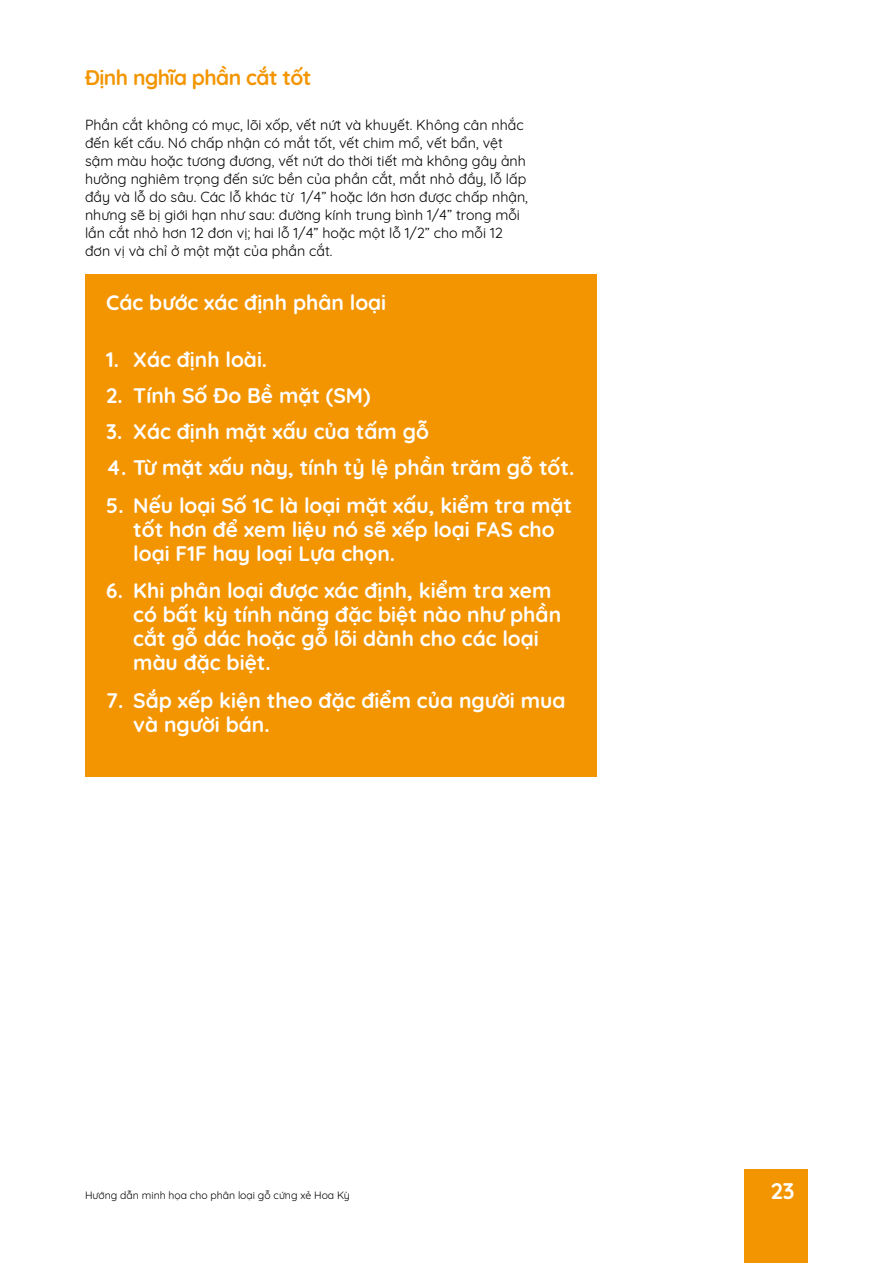
<style>
.page{position:relative;width:893px;height:1263px;background:#fff}
.page>*{position:absolute;margin:0;border:0;box-sizing:border-box;transform-origin:0 0}
.t1{font:700 22.5px "Quicksand";color:#fff}
.t2{font:700 21px/24px "Quicksand";color:#fff}
.t3{font:700 21px "Quicksand";letter-spacing:-.025em;color:#f39500}
.t4{font:14.25px/18px "Quicksand";color:#000}
.t5{font:10.5px "Quicksand";color:#000}
</style>
<div class="page">
<div style="left:745px;top:1169px;width:63px;height:94px;background:#f39500"></div>
<div style="left:85px;top:274px;width:511px;height:502px;background:#f39500"></div>
<h2 class="t3" style="left:85px;top:60px;width:228px">Định nghĩa phần cắt tốt</h2>
<p class="t4" style="left:85px;top:115px;width:444px">Phần cắt không có mục, lõi xốp, vết nứt và khuyết. Không cân nhắc đến kết cấu. Nó chấp nhận có mắt tốt, vết chim mổ, vết bẩn, vệt sậm màu hoặc tương đương, vết nứt do thời tiết mà không gây ảnh hưởng nghiêm trọng đến sức bền của phần cắt, mắt nhỏ đầy, lỗ lấp đầy và lỗ do sâu. Các lỗ khác từ 1/4” hoặc lớn hơn được chấp nhận, nhưng sẽ bị giới hạn như sau: đường kính trung bình 1/4” trong mỗi lần cắt nhỏ hơn 12 đơn vị; hai lỗ 1/4” hoặc một lỗ 1/2” cho mỗi 12 đơn vị và chỉ ở một mặt của phần cắt.</p>
<h2 class="t2" style="left:106px;top:289px;width:281px">Các bước xác định phân loại</h2>
<h2 class="t2" style="left:106px;top:346px;width:162px">1. Xác định loài.</h2>
<h2 class="t2" style="left:106px;top:382px;width:266px">2. Tính Số Đo Bề mặt (SM)</h2>
<h2 class="t2" style="left:106px;top:418px;width:324px">3. Xác định mặt xấu của tấm gỗ</h2>
<h2 class="t2" style="left:106px;top:454px;width:469px">4. Từ mặt xấu này, tính tỷ lệ phần trăm gỗ tốt.</h2>
<h2 class="t2" style="left:133px;top:491px;width:440px;text-indent:-27px">5. Nếu loại Số 1C là loại mặt xấu, kiểm tra mặt tốt hơn để xem liệu nó sẽ xếp loại FAS cho loại F1F hay loại Lựa chọn.</h2>
<h2 class="t2" style="left:133px;top:577px;width:429px;text-indent:-27px">6. Khi phân loại được xác định, kiểm tra xem có bất kỳ tính năng đặc biệt nào như phần cắt gỗ dác hoặc gỗ lõi dành cho các loại màu đặc biệt.</h2>
<h2 class="t2" style="left:133px;top:686px;width:434px;text-indent:-27px">7. Sắp xếp kiện theo đặc điểm của người mua và người bán.</h2>
<p class="t5" style="left:85px;top:1187px;width:266px">Hướng dẫn minh họa cho phân loại gỗ cứng xẻ Hoa Kỳ</p>
<h1 class="t1" style="left:771px;top:1172px;width:25px">23</h1>
</div>
